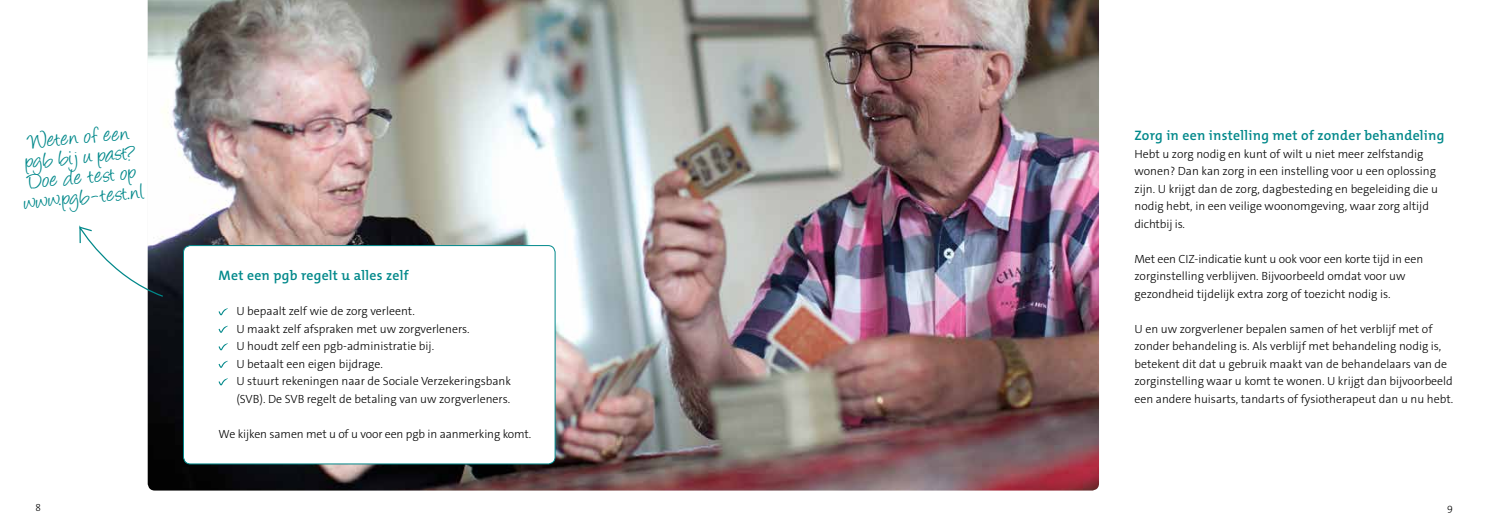
<style>
.page{position:relative;width:1489px;height:525px;background:#fff}
.page>*{position:absolute;margin:0;border:0;box-sizing:border-box;transform-origin:0 0}
.t1{font:25px/20px "Angelina";color:#00888a;text-align:center}
.t2{font:600 13.75px "The Mix Os F";letter-spacing:.02em;color:#00888a}
.t3{font:300 11.88px/17.5px "The Sans C4 s";color:#000}
.t4{font:300 10px "The Mix Os F";color:#000}
</style>
<div class="page">
<img style="left:148px;top:0;width:950px;height:490px">
<div style="left:183px;top:245px;width:372px;height:218px;background:#fff;border-radius:7px"></div>
<div style="left:183px;top:245px;width:372px;height:219px;border:1px solid #00888a;border-radius:7px"></div>
<svg style="left:218px;top:308px;width:10px;height:7px"></svg>
<svg style="left:218px;top:325px;width:10px;height:8px"></svg>
<svg style="left:218px;top:343px;width:10px;height:7px"></svg>
<svg style="left:218px;top:360px;width:10px;height:8px"></svg>
<svg style="left:218px;top:378px;width:10px;height:7px"></svg>
<svg style="left:79px;top:225px;width:85px;height:73px"></svg>
<h1 class="t1" style="left:18px;top:135px;width:122px;rotate:-5deg">Weten of een pgb bij u past?<br>Doe de test op www.pgb-test.nl</h1>
<p class="t2" style="left:1134px;top:127px;width:311px">Zorg in een instelling met of zonder behandeling</p>
<p class="t3" style="left:1134px;top:145px;width:305px">Hebt u zorg nodig en kunt of wilt u niet meer zelfstandig wonen? Dan kan zorg in een instelling voor u een oplossing zijn. U krijgt dan de zorg, dagbesteding en begeleiding die u nodig hebt, in een veilige woonomgeving, waar zorg altijd dichtbij is.</p>
<p class="t3" style="left:1134px;top:250px;width:290px">Met een CIZ-indicatie kunt u ook voor een korte tijd in een zorginstelling verblijven. Bijvoorbeeld omdat voor uw gezondheid tijdelijk extra zorg of toezicht nodig is.</p>
<p class="t3" style="left:1134px;top:320px;width:320px">U en uw zorgverlener bepalen samen of het verblijf met of zonder behandeling is. Als verblijf met behandeling nodig is, betekent dit dat u gebruik maakt van de behandelaars van de zorginstelling waar u komt te wonen. U krijgt dan bijvoorbeeld een andere huisarts, tandarts of fysiotherapeut dan u nu hebt.</p>
<p class="t2" style="left:219px;top:267px;width:191px">Met een pgb regelt u alles zelf</p>
<p class="t3" style="left:236px;top:302px;width:276px">U bepaalt zelf wie de zorg verleent.<br>U maakt zelf afspraken met uw zorgverleners.<br>U houdt zelf een pgb-administratie bij.<br>U betaalt een eigen bijdrage.<br>U stuurt rekeningen naar de Sociale Verzekeringsbank (SVB). De SVB regelt de betaling van uw zorgverleners.</p>
<p class="t3" style="left:218px;top:425px;width:314px">We kijken samen met u of u voor een pgb in aanmerking komt.</p>
<p class="t4" style="left:35px;top:501px;width:7px">8</p>
<p class="t4" style="left:1446px;top:501px;width:7px">9</p>
</div>
